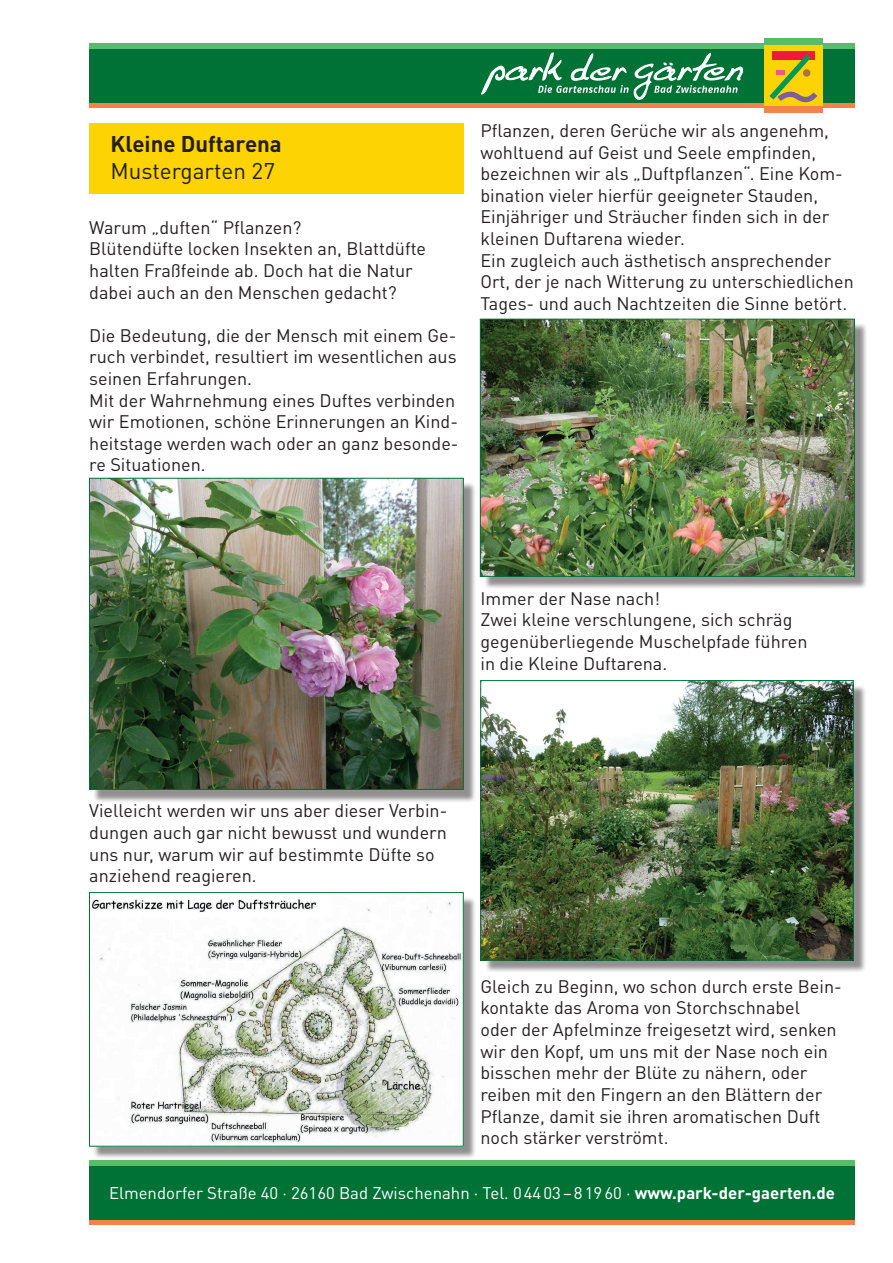
<style>
.page{position:relative;width:893px;height:1263px;background:#fff}
.page>*{position:absolute;margin:0;border:0;box-sizing:border-box;transform-origin:0 0}
.t1{font:700 22.5px "DINOT";color:#231f20}
.t2{font:22.5px "DINOT";color:#231f20}
.t3{font:18px/21.6px "DINOT";color:#231f20}
.t4{font:16.8px "DINOT";color:#fff}
.s1{font-weight:700}
</style>
<div class="page">
<div style="left:89px;top:44px;width:766px;height:5px;background:#59bc68"></div>
<div style="left:89px;top:102px;width:766px;height:6px;background:#f58345"></div>
<div style="left:89px;top:49px;width:766px;height:53px;background:#007236"></div>
<svg style="left:482px;top:53px;width:261px;height:47px"></svg>
<div style="left:764px;top:45px;width:59px;height:61px;background:#fed304"></div>
<div style="left:772px;top:52px;width:43px;height:8px;background:#ed1a3a"></div>
<svg style="left:769px;top:54px;width:48px;height:49px"></svg>
<div style="left:764px;top:106px;width:59px;height:7px;background:#f58345"></div>
<div style="left:764px;top:38px;width:59px;height:7px;background:#59bc68"></div>
<div style="left:89px;top:123px;width:374px;height:71px;background:#fed304"></div>
<div style="left:484px;top:684px;width:383px;height:289px;background:#231f20;opacity:.5"></div>
<img style="left:482px;top:682px;width:369px;height:276px">
<div style="left:480px;top:680px;width:373px;height:280px;border:1px solid #007236"></div>
<div style="left:93px;top:482px;width:384px;height:321px;background:#231f20;opacity:.5"></div>
<img style="left:91px;top:480px;width:370px;height:308px">
<div style="left:89px;top:478px;width:374px;height:312px;border:1px solid #007236"></div>
<div style="left:484px;top:323px;width:384px;height:267px;background:#231f20;opacity:.5"></div>
<img style="left:482px;top:321px;width:371px;height:254px">
<div style="left:480px;top:319px;width:375px;height:258px;border:1px solid #007236"></div>
<div style="left:93px;top:896px;width:384px;height:264px;background:#231f20;opacity:.5"></div>
<img style="left:92px;top:896px;width:369px;height:248px">
<div style="left:89px;top:892px;width:374px;height:254px;border:1px solid #007236"></div>
<div style="left:89px;top:1161px;width:766px;height:5px;background:#59bc68"></div>
<div style="left:89px;top:1219px;width:766px;height:6px;background:#f58345"></div>
<div style="left:89px;top:1166px;width:766px;height:53px;background:#007236"></div>
<p class="t1" style="left:111px;top:129px;width:173px">Kleine Duftarena</p>
<p class="t2" style="left:111px;top:157px;width:166px">Mustergarten 27</p>
<p class="t3" style="left:89px;top:216px;width:338px">Warum „duften“ Pflanzen?<br>Blütendüfte locken Insekten an, Blattdüfte halten Fraßfeinde ab. Doch hat die Natur dabei auch an den Menschen gedacht?</p>
<p class="t3" style="left:89px;top:324px;width:371px">Die Bedeutung, die der Mensch mit einem Ge&shy;ruch verbindet, resultiert im wesentlichen aus seinen Erfahrungen.<br>Mit der Wahrnehmung eines Duftes verbinden wir Emotionen, schöne Erinnerungen an Kind&shy;heitstage werden wach oder an ganz besonde&shy;re Situationen.</p>
<p class="t3" style="left:480px;top:119px;width:375px">Pflanzen, deren Gerüche wir als angenehm, wohltuend auf Geist und Seele empfinden, bezeichnen wir als „Duftpflanzen“. Eine Kom&shy;bination vieler hierfür geeigneter Stauden, Einjähriger und Sträucher finden sich in der kleinen Duftarena wieder.<br>Ein zugleich auch ästhetisch ansprechender Ort, der je nach Witterung zu unterschiedlichen Tages- und auch Nachtzeiten die Sinne betört.</p>
<p class="t3" style="left:480px;top:587px;width:328px">Immer der Nase nach!<br>Zwei kleine verschlungene, sich schräg gegenüberliegende Muschelpfade führen in die Kleine Duftarena.</p>
<p class="t3" style="left:89px;top:800px;width:360px">Vielleicht werden wir uns aber dieser Verbin&shy;dungen auch gar nicht bewusst und wundern uns nur, warum wir auf bestimmte Düfte so anziehend reagieren.</p>
<p class="t3" style="left:480px;top:975px;width:363px">Gleich zu Beginn, wo schon durch erste Bein&shy;kontakte das Aroma von Storchschnabel<br>oder der Apfelminze freigesetzt wird, senken wir den Kopf, um uns mit der Nase noch ein bisschen mehr der Blüte zu nähern, oder reiben mit den Fingern an den Blättern der Pflanze, damit sie ihren aromatischen Duft noch stärker verströmt.</p>
<p class="t4" style="left:109px;top:1182px;width:727px">Elmendorfer Straße 40 · 26160 Bad Zwischenahn · Tel. 04403–81960 · <span class="s1">www.park-der-gaerten.de</span></p>
</div>
